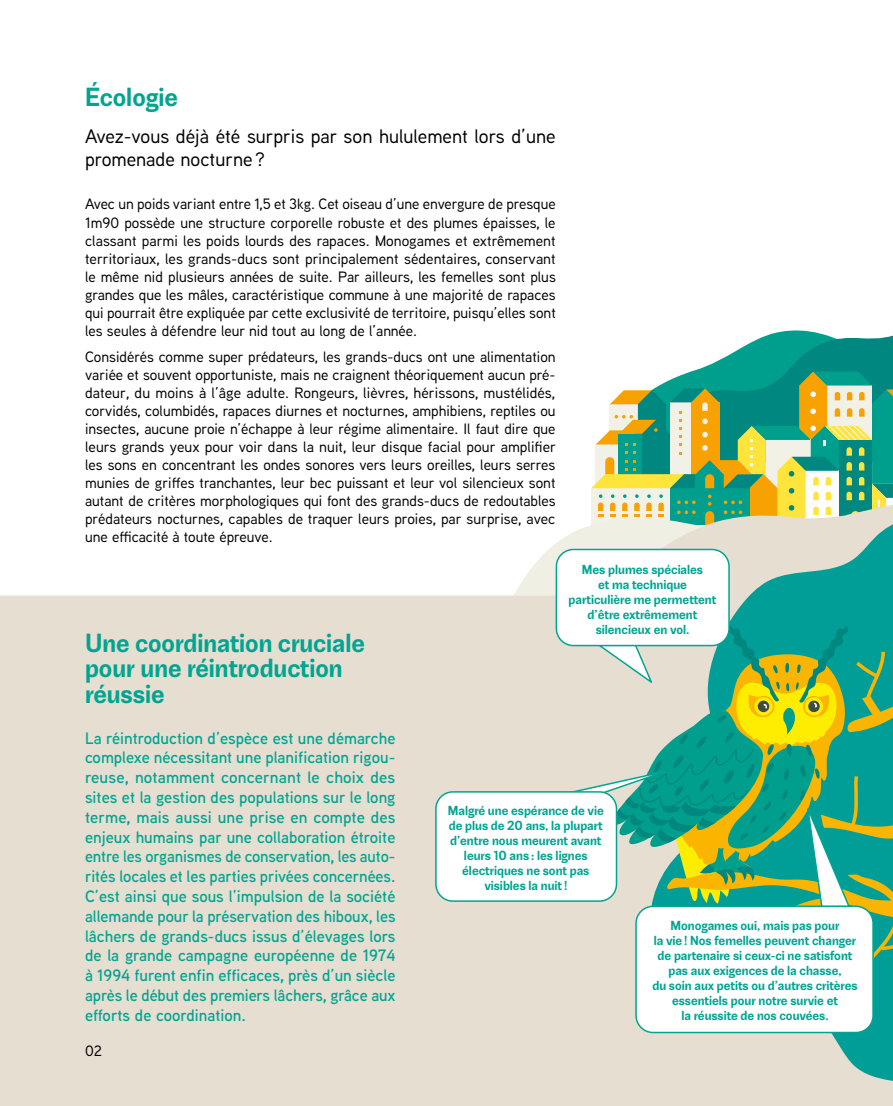
<style>
.page{position:relative;width:893px;height:1106px;background:#fff}
.page>*{position:absolute;margin:0;border:0;box-sizing:border-box;transform-origin:0 0}
.t1{font:700 30px/25.5px "Jornada Sans";color:#00a592}
.t2{font:500 19.5px/23.4px "Aaux Next";color:#000}
.t3{font:600 16.5px/19.8px "Aaux Next";letter-spacing:-.005em;color:#00a592;text-align:justify}
.t4{font:500 15px/18px "Aaux Next";color:#000;text-align:justify}
.t5{font:700 15px/15px "Jornada Sans";color:#00a592;text-align:center}
</style>
<div class="page">
<svg style="left:591px;top:330px;width:302px;height:167px"></svg>
<svg style="left:514px;top:497px;width:379px;height:609px"></svg>
<svg style="left:650px;top:516px;width:243px;height:590px;background:#9cc9bd"></svg>
<div style="left:0;top:595px;width:594px;height:511px;background:#e6ded1"></div>
<div style="left:636px;top:906px;width:237px;height:126px;background:#fff;border-radius:17px"></div>
<div style="left:635px;top:905px;width:239px;height:128px;border:2px solid #00a592;border-radius:17px"></div>
<div style="left:556px;top:549px;width:173px;height:96px;background:#fff;border-radius:17px"></div>
<div style="left:556px;top:549px;width:174px;height:97px;border:2px solid #00a592;border-radius:17px"></div>
<svg style="left:561px;top:626px;width:332px;height:346px"></svg>
<div style="left:436px;top:792px;width:180px;height:109px;background:#fff;border-radius:17px"></div>
<div style="left:435px;top:791px;width:182px;height:110px;border:2px solid #00a592;border-radius:17px"></div>
<h1 class="t1" style="left:85px;top:85px;width:94px">Écologie</h1>
<h2 class="t2" style="left:85px;top:123px;width:472px">Avez-vous déjà été surpris par son hululement lors d’une promenade nocturne?</h2>
<p class="t4" style="left:85px;top:195px;width:472px">Avec un poids variant entre 1,5 et 3kg. Cet oiseau d’une envergure de presque 1m90 possède une structure corporelle robuste et des plumes épaisses, le classant parmi les poids lourds des rapaces. Monogames et extrêmement territoriaux, les grands-ducs sont principalement sédentaires, conservant le même nid plusieurs années de suite. Par ailleurs, les femelles sont plus grandes que les mâles, caractéristique commune à une majorité de rapaces qui pourrait être expliquée par cette exclusivité de territoire, puisqu’elles sont les seules à défendre leur nid tout au long de l’année.</p>
<p class="t4" style="left:85px;top:347px;width:473px">Considérés comme super prédateurs, les grands-ducs ont une alimentation variée et souvent opportuniste, mais ne craignent théoriquement aucun pré&shy;dateur, du moins à l’âge adulte. Rongeurs, lièvres, hérissons, mustélidés, corvidés, columbidés, rapaces diurnes et nocturnes, amphibiens, reptiles ou insectes, aucune proie n’échappe à leur régime alimentaire. Il faut dire que leurs grands yeux pour voir dans la nuit, leur disque facial pour amplifier les sons en concentrant les ondes sonores vers leurs oreilles, leurs serres munies de griffes tranchantes, leur bec puissant et leur vol silencieux sont autant de critères morphologiques qui font des grands-ducs de redoutables prédateurs nocturnes, capables de traquer leurs proies, par surprise, avec une efficacité à toute épreuve.</p>
<h1 class="t1" style="left:85px;top:630px;width:281px">Une coordination cruciale pour une réintroduction réussie</h1>
<p class="t3" style="left:85px;top:727px;width:312px">La réintroduction d’espèce est une démarche complexe nécessitant une planification rigou&shy;reuse, notamment concernant le choix des sites et la gestion des populations sur le long terme, mais aussi une prise en compte des enjeux humains par une collaboration étroite entre les organismes de conservation, les auto&shy;rités locales et les parties privées concernées.<br>C’est ainsi que sous l’impulsion de la société allemande pour la préservation des hiboux, les lâchers de grands-ducs issus d’élevages lors de la grande campagne européenne de 1974 à 1994 furent enfin efficaces, près d’un siècle après le début des premiers lâchers, grâce aux efforts de coordination.</p>
<p class="t4" style="left:85px;top:1041px;width:19px">02</p>
<p class="t5" style="left:569px;top:562px;width:149px">Mes plumes spéciales<br>et ma technique particulière me permettent d’être extrêmement silencieux en vol.</p>
<p class="t5" style="left:448px;top:803px;width:157px">Malgré une espérance de vie de plus de 20 ans, la plupart d’entre nous meurent avant leurs 10 ans : les lignes électriques ne sont pas visibles la nuit!</p>
<p class="t5" style="left:652px;top:918px;width:207px">Monogames oui, mais pas pour<br>la vie ! Nos femelles peuvent changer de partenaire si ceux-ci ne satisfont pas aux exigences de la chasse,<br>du soin aux petits ou d’autres critères essentiels pour notre survie et<br>la réussite de nos couvées.</p>
</div>
